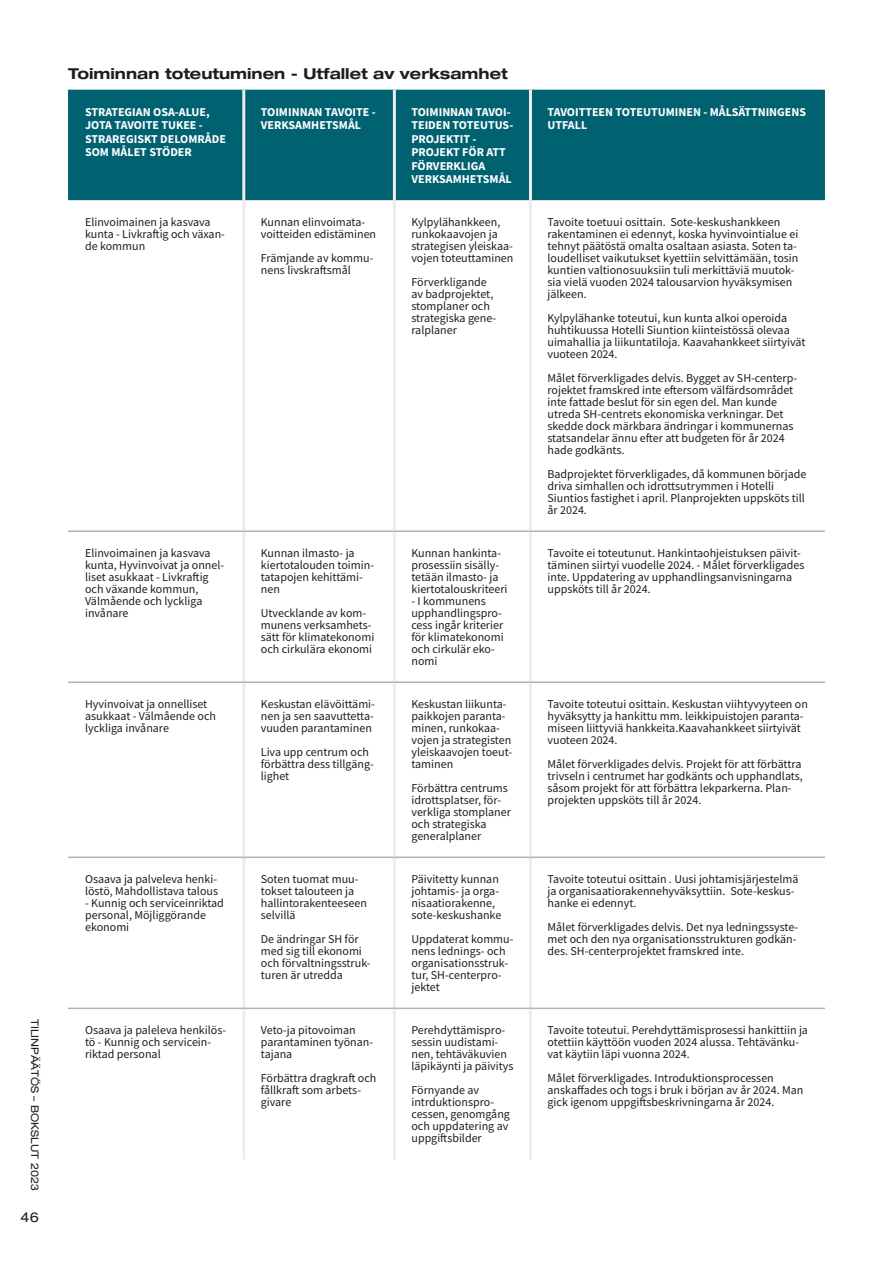
<style>
.page{position:relative;width:893px;height:1263px;background:#fff}
.page>*{position:absolute;margin:0;border:0;box-sizing:border-box;transform-origin:0 0}
.t1{font:700 expanded 15px "Helvetica Neue LT Std";color:#1d1d1b}
.t2{font:expanded 13.5px "Helvetica Neue LT Std";color:#1d1d1b}
.t3{font:12px/12px "Source Sans Pro";color:#1d1d1b}
.t4{font:700 12px/13.5px "Source Sans Pro";color:#fff}
.t5{font:expanded 10.5px "Helvetica Neue LT Std";color:#1d1d1b}
</style>
<div class="page">
<div style="left:68px;top:90px;width:757px;height:110px;background:#006170"></div>
<hr style="left:242px;top:90px;width:3px;height:110px;background:#ededed">
<hr style="left:393px;top:90px;width:3px;height:110px;background:#ededed">
<hr style="left:529px;top:90px;width:3px;height:110px;background:#ededed">
<hr style="left:242px;top:200px;width:3px;height:330px;background:#ededed">
<hr style="left:393px;top:200px;width:3px;height:330px;background:#ededed">
<hr style="left:529px;top:200px;width:3px;height:330px;background:#ededed">
<hr style="left:242px;top:532px;width:3px;height:149px;background:#ededed">
<hr style="left:393px;top:532px;width:3px;height:149px;background:#ededed">
<hr style="left:529px;top:532px;width:3px;height:149px;background:#ededed">
<hr style="left:242px;top:683px;width:3px;height:173px;background:#ededed">
<hr style="left:393px;top:683px;width:3px;height:173px;background:#ededed">
<hr style="left:529px;top:683px;width:3px;height:173px;background:#ededed">
<hr style="left:242px;top:858px;width:3px;height:149px;background:#ededed">
<hr style="left:393px;top:858px;width:3px;height:149px;background:#ededed">
<hr style="left:529px;top:858px;width:3px;height:149px;background:#ededed">
<hr style="left:242px;top:1009px;width:3px;height:150px;background:#ededed">
<hr style="left:393px;top:1009px;width:3px;height:150px;background:#ededed">
<hr style="left:529px;top:1009px;width:3px;height:150px;background:#ededed">
<hr style="left:68px;top:530px;width:176px;height:2px;background:#b2b2b2">
<hr style="left:244px;top:530px;width:150px;height:2px;background:#b2b2b2">
<hr style="left:394px;top:530px;width:136px;height:2px;background:#b2b2b2">
<hr style="left:530px;top:530px;width:295px;height:2px;background:#b2b2b2">
<hr style="left:68px;top:856px;width:176px;height:2px;background:#b2b2b2">
<hr style="left:244px;top:856px;width:150px;height:2px;background:#b2b2b2">
<hr style="left:394px;top:856px;width:136px;height:2px;background:#b2b2b2">
<hr style="left:530px;top:856px;width:295px;height:2px;background:#b2b2b2">
<hr style="left:68px;top:681px;width:176px;height:2px;background:#b2b2b2">
<hr style="left:244px;top:681px;width:150px;height:2px;background:#b2b2b2">
<hr style="left:394px;top:681px;width:136px;height:2px;background:#b2b2b2">
<hr style="left:530px;top:681px;width:295px;height:2px;background:#b2b2b2">
<hr style="left:68px;top:1007px;width:176px;height:2px;background:#b2b2b2">
<hr style="left:244px;top:1007px;width:150px;height:2px;background:#b2b2b2">
<hr style="left:394px;top:1007px;width:136px;height:2px;background:#b2b2b2">
<hr style="left:530px;top:1007px;width:295px;height:2px;background:#b2b2b2">
<p class="t5" style="left:41px;top:1019px;width:173px;rotate:90deg">TILINPÄÄTÖS – BOKSLUT 2023</p>
<p class="t2" style="left:21px;top:1208px;width:20px">46</p>
<p class="t1" style="left:68px;top:64px;width:441px">Toiminnan toteutuminen - Utfallet av verksamhet</p>
<p class="t4" style="left:85px;top:105px;width:142px">STRATEGIAN OSA-ALUE,<br>JOTA TAVOITE TUKEE -<br>STRAREGISKT DELOMRÅDE<br>SOM MÅLET STÖDER</p>
<p class="t4" style="left:261px;top:105px;width:116px">TOIMINNAN TAVOITE -<br>VERKSAMHETSMÅL</p>
<p class="t4" style="left:411px;top:105px;width:104px">TOIMINNAN TAVOI-<br>TEIDEN TOTEUTUS-<br>PROJEKTIT -<br>PROJEKT FÖR ATT<br>FÖRVERKLIGA<br>VERKSAMHETSMÅL</p>
<p class="t4" style="left:547px;top:105px;width:260px">TAVOITTEEN TOTEUTUMINEN - MÅLSÄTTNINGENS<br>UTFALL</p>
<p class="t3" style="left:85px;top:216px;width:141px">Elinvoimainen ja kasvava kunta - Livkraftig och växan&shy;de kommun</p>
<p class="t3" style="left:261px;top:216px;width:117px">Kunnan elinvoimata&shy;voitteiden edistäminen</p>
<p class="t3" style="left:261px;top:252px;width:114px">Främjande av kommu&shy;nens livskraftsmål</p>
<p class="t3" style="left:411px;top:216px;width:104px">Kylpylähankkeen, runkokaavojen ja strategisen yleiskaa&shy;vojen toteuttaminen</p>
<p class="t3" style="left:411px;top:276px;width:86px">Förverkligande av badprojektet, stomplaner och strategiska gene&shy;ralplaner</p>
<p class="t3" style="left:547px;top:216px;width:252px">Tavoite toetuui osittain. Sote-keskushankkeen rakentaminen ei edennyt, koska hyvinvointialue ei tehnyt päätöstä omalta osaltaan asiasta. Soten ta&shy;loudelliset vaikutukset kyettiin selvittämään, tosin kuntien valtionosuuksiin tuli merkittäviä muutok&shy;sia vielä vuoden 2024 talousarvion hyväksymisen jälkeen.</p>
<p class="t3" style="left:547px;top:312px;width:259px">Kylpylähanke toteutui, kun kunta alkoi operoida huhtikuussa Hotelli Siuntion kiinteistössä olevaa uimahallia ja liikuntatiloja. Kaavahankkeet siirtyivät vuoteen 2024.</p>
<p class="t3" style="left:547px;top:372px;width:251px">Målet förverkligades delvis. Bygget av SH-centerp&shy;rojektet framskred inte eftersom välfärdsområdet inte fattade beslut för sin egen del. Man kunde utreda SH-centrets ekonomiska verkningar. Det skedde dock märkbara ändringar i kommunernas statsandelar ännu efter att budgeten för år 2024 hade godkänts.</p>
<p class="t3" style="left:547px;top:468px;width:260px">Badprojektet förverkligades, då kommunen började driva simhallen och idrottsutrymmen i Hotelli Siuntios fastighet i april. Planprojekten uppsköts till år 2024.</p>
<p class="t3" style="left:85px;top:547px;width:141px">Elinvoimainen ja kasvava kunta, Hyvinvoivat ja onnel&shy;liset asukkaat - Livkraftig och växande kommun,<br>Välmående och lyckliga invånare</p>
<p class="t3" style="left:261px;top:547px;width:115px">Kunnan ilmasto- ja kiertotalouden toimin&shy;tatapojen kehittämi&shy;nen</p>
<p class="t3" style="left:261px;top:607px;width:115px">Utvecklande av kom&shy;munens verksamhets&shy;sätt för klimatekonomi och cirkulära ekonomi</p>
<p class="t3" style="left:85px;top:698px;width:132px">Hyvinvoivat ja onnelliset asukkaat - Välmående och lyckliga invånare</p>
<p class="t3" style="left:261px;top:698px;width:116px;text-align:justify">Keskustan elävöittämi&shy;nen ja sen saavuttetta&shy;vuuden parantaminen</p>
<p class="t3" style="left:261px;top:746px;width:115px">Liva upp centrum och förbättra dess tillgäng&shy;lighet</p>
<p class="t3" style="left:85px;top:873px;width:134px">Osaava ja palveleva henki&shy;löstö, Mahdollistava talous</p>
<p class="t3" style="left:85px;top:897px;width:140px">- Kunnig och serviceinriktad personal, Möjliggörande ekonomi</p>
<p class="t3" style="left:261px;top:873px;width:108px">Soten tuomat muu&shy;tokset talouteen ja hallintorakenteeseen selvillä</p>
<p class="t3" style="left:261px;top:933px;width:111px">De ändringar SH för med sig till ekonomi och förvaltningsstruk&shy;turen är utredda</p>
<p class="t3" style="left:85px;top:1024px;width:143px">Osaava ja paleleva henkilös&shy;tö - Kunnig och servicein&shy;riktad personal</p>
<p class="t3" style="left:261px;top:1024px;width:114px">Veto-ja pitovoiman parantaminen työnan&shy;tajana</p>
<p class="t3" style="left:261px;top:1072px;width:117px">Förbättra dragkraft och fållkraft som arbets&shy;givare</p>
<p class="t3" style="left:411px;top:547px;width:98px">Kunnan hankinta&shy;prosessiin sisälly&shy;tetään ilmasto- ja kiertotalouskriteeri</p>
<p class="t3" style="left:411px;top:595px;width:94px">- I kommunens upphandlingspro&shy;cess ingår kriterier för klimatekonomi och cirkulär eko&shy;nomi</p>
<p class="t3" style="left:411px;top:698px;width:102px">Keskustan liikunta&shy;paikkojen paranta&shy;minen, runkokaa&shy;vojen ja strategisten yleiskaavojen toeut&shy;taminen</p>
<p class="t3" style="left:411px;top:782px;width:101px">Förbättra centrums idrottsplatser, för&shy;verkliga stomplaner och strategiska generalplaner</p>
<p class="t3" style="left:411px;top:873px;width:91px">Päivitetty kunnan johtamis- ja orga&shy;nisaatiorakenne, sote-keskushanke</p>
<p class="t3" style="left:411px;top:933px;width:104px">Uppdaterat kommu&shy;nens lednings- och organisationsstruk&shy;tur, SH-centerpro&shy;jektet</p>
<p class="t3" style="left:411px;top:1024px;width:104px">Perehdyttämispro&shy;sessin uudistami&shy;nen, tehtäväkuvien läpikäynti ja päivitys</p>
<p class="t3" style="left:411px;top:1084px;width:100px">Förnyande av intrduktionspro&shy;cessen, genomgång och uppdatering av uppgiftsbilder</p>
<p class="t3" style="left:547px;top:547px;width:259px">Tavoite ei toteutunut. Hankintaohjeistuksen päivit&shy;täminen siirtyi vuodelle 2024. - Målet förverkligades inte. Uppdatering av upphandlingsanvisningarna uppsköts till år 2024.</p>
<p class="t3" style="left:547px;top:698px;width:262px">Tavoite toteutui osittain. Keskustan viihtyvyyteen on hyväksytty ja hankittu mm. leikkipuistojen paranta&shy;miseen liittyviä hankkeita.Kaavahankkeet siirtyivät vuoteen 2024.</p>
<p class="t3" style="left:547px;top:758px;width:257px">Målet förverkligades delvis. Projekt för att förbättra trivseln i centrumet har godkänts och upphandlats, såsom projekt för att förbättra lekparkerna. Plan&shy;projekten uppsköts till år 2024.</p>
<p class="t3" style="left:547px;top:873px;width:253px">Tavoite toteutui osittain . Uusi johtamisjärjestelmä ja organisaatiorakennehyväksyttiin. Sote-keskus&shy;hanke ei edennyt.</p>
<p class="t3" style="left:547px;top:921px;width:252px">Målet förverkligades delvis. Det nya ledningssyste&shy;met och den nya organisationsstrukturen godkän&shy;des. SH-centerprojektet framskred inte.</p>
<p class="t3" style="left:548px;top:1024px;width:262px">Tavoite toteutui. Perehdyttämisprosessi hankittiin ja otettiin käyttöön vuoden 2024 alussa. Tehtävänku&shy;vat käytiin läpi vuonna 2024.</p>
<p class="t3" style="left:548px;top:1072px;width:257px">Målet förverkligades. Introduktionsprocessen anskaffades och togs i bruk i början av år 2024. Man gick igenom uppgiftsbeskrivningarna år 2024.</p>
</div>
